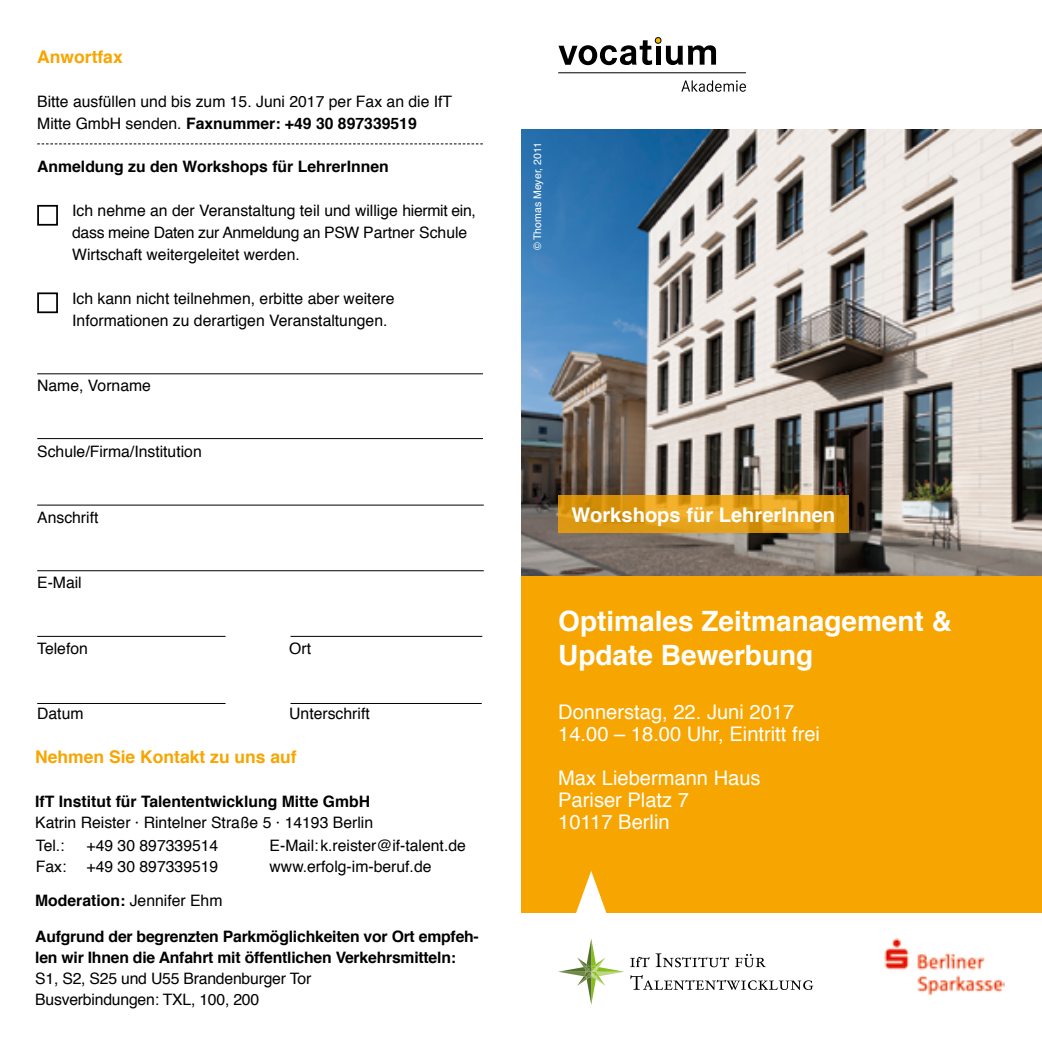
<style>
.page{position:relative;width:1042px;height:1042px;background:#fff}
.page>*{position:absolute;margin:0;border:0;box-sizing:border-box;transform-origin:0 0}
.t1{font:700 28px/33.6px "Helvetica";color:#fff}
.t2{font:20.12px/21.9px "Helvetica";color:#fff}
.t3{font:700 20.12px "Helvetica";color:#fff}
.t4{font:700 17.5px "Helvetica";color:#f7a500}
.t5{font:15.75px/21.9px "Helvetica";color:#000}
.t6{font:700 15.75px/21px "Helvetica";letter-spacing:-.015em;color:#000}
.t7{font:10.5px "Helvetica";color:#fff}
.s1{font-weight:700}
.s2{font-weight:400}
</style>
<div class="page">
<div style="left:521px;top:576px;width:521px;height:337px;background:#f7a500"></div>
<img style="left:521px;top:129px;width:521px;height:447px">
<svg style="left:558px;top:496px;width:290px;height:37px;background:#e09d17"></svg>
<img style="left:884px;top:938px;width:121px;height:57px">
<svg style="left:630px;top:953px;width:183px;height:37px"></svg>
<svg style="left:558px;top:939px;width:66px;height:66px"></svg>
<div style="left:655px;top:37px;width:6px;height:7px;border:1px solid #000;border-radius:50%"></div>
<svg style="left:558px;top:38px;width:158px;height:27px"></svg>
<svg style="left:681px;top:80px;width:65px;height:12px"></svg>
<hr style="left:558px;top:72px;width:188px;height:1px;background:#000">
<hr style="left:656px;top:46px;width:4px;height:19px;background:#000">
<hr style="left:37px;top:505px;width:447px;height:1px;background:#000">
<hr style="left:37px;top:570px;width:447px;height:1px;background:#000">
<hr style="left:37px;top:636px;width:189px;height:1px;background:#000">
<svg style="left:37px;top:143px;width:446px;height:1px"></svg>
<hr style="left:37px;top:438px;width:446px;height:1px;background:#000">
<hr style="left:37px;top:703px;width:189px;height:1px;background:#000">
<hr style="left:37px;top:373px;width:446px;height:1px;background:#000">
<hr style="left:290px;top:636px;width:192px;height:1px;background:#000">
<hr style="left:290px;top:703px;width:192px;height:1px;background:#000">
<div style="left:37px;top:205px;width:21px;height:21px;border:2px solid #000"></div>
<div style="left:37px;top:292px;width:21px;height:21px;border:2px solid #000"></div>
<p class="t4" style="left:37px;top:43px;width:87px">Anwortfax</p>
<p class="t5" style="left:37px;top:91px;width:416px">Bitte ausfüllen und bis zum 15. Juni 2017 per Fax an die IfT<br>Mitte GmbH senden. <span class="s1">Faxnummer: +49 30 897339519</span></p>
<p class="t6" style="left:37px;top:157px;width:353px">Anmeldung zu den Workshops für LehrerInnen</p>
<p class="t5" style="left:72px;top:200px;width:405px">Ich nehme an der Veranstaltung teil und willige hiermit ein, dass meine Daten zur Anmeldung an PSW Partner Schule<br>Wirtschaft weitergeleitet werden.</p>
<p class="t5" style="left:72px;top:288px;width:324px">Ich kann nicht teilnehmen, erbitte aber weitere<br>Informationen zu derartigen Veranstaltungen.</p>
<p class="t5" style="left:37px;top:375px;width:115px">Name, Vorname</p>
<p class="t5" style="left:37px;top:441px;width:166px">Schule/Firma/Institution</p>
<p class="t5" style="left:37px;top:506px;width:63px">Anschrift</p>
<p class="t5" style="left:37px;top:572px;width:46px">E-Mail</p>
<p class="t5" style="left:37px;top:638px;width:52px">Telefon</p>
<p class="t5" style="left:289px;top:638px;width:23px">Ort</p>
<p class="t5" style="left:37px;top:703px;width:48px">Datum</p>
<p class="t5" style="left:289px;top:703px;width:82px">Unterschrift</p>
<p class="t4" style="left:35px;top:743px;width:263px">Nehmen Sie Kontakt zu uns auf</p>
<p class="t6" style="left:35px;top:791px;width:336px">IfT Institut für Talententwicklung Mitte GmbH</p>
<p class="t5" style="left:35px;top:812px;width:339px">Katrin Reister · Rintelner Straße 5 · 14193 Berlin</p>
<p class="t5" style="left:36px;top:834px;width:30px">Tel.:</p>
<p class="t5" style="left:87px;top:834px;width:133px">+49 30 897339514</p>
<p class="t5" style="left:36px;top:855px;width:32px">Fax:</p>
<p class="t5" style="left:87px;top:855px;width:133px">+49 30 897339519</p>
<p class="t5" style="left:270px;top:835px;width:198px;line-height:21px">E-Mail:k.reister@if-talent.de www.erfolg-im-beruf.de</p>
<p class="t6" style="left:35px;top:890px;width:189px">Moderation: <span class="s2">Jennifer Ehm</span></p>
<p class="t6" style="left:35px;top:926px;width:445px">Aufgrund der begrenzten Parkmöglichkeiten vor Ort empfeh&shy;len wir Ihnen die Anfahrt mit öffentlichen Verkehrsmitteln:</p>
<p class="t5" style="left:35px;top:968px;width:278px;line-height:21px">S1, S2, S25 und U55 Brandenburger Tor<br>Busverbindungen: TXL, 100, 200</p>
<p class="t7" style="left:529px;top:250px;width:110px;rotate:-90deg">© Thomas Meyer, 2011</p>
<p class="t3" style="left:571px;top:498px;width:265px">Workshops für LehrerInnen</p>
<h1 class="t1" style="left:558px;top:605px;width:395px">Optimales Zeitmanagement &amp;<br>Update Bewerbung</h1>
<p class="t2" style="left:558px;top:702px;width:263px">Donnerstag, 22. Juni 2017<br>14.00 – 18.00 Uhr, Eintritt frei</p>
<p class="t2" style="left:558px;top:767px;width:204px">Max Liebermann Haus<br>Pariser Platz 7<br>10117 Berlin</p>
</div>
